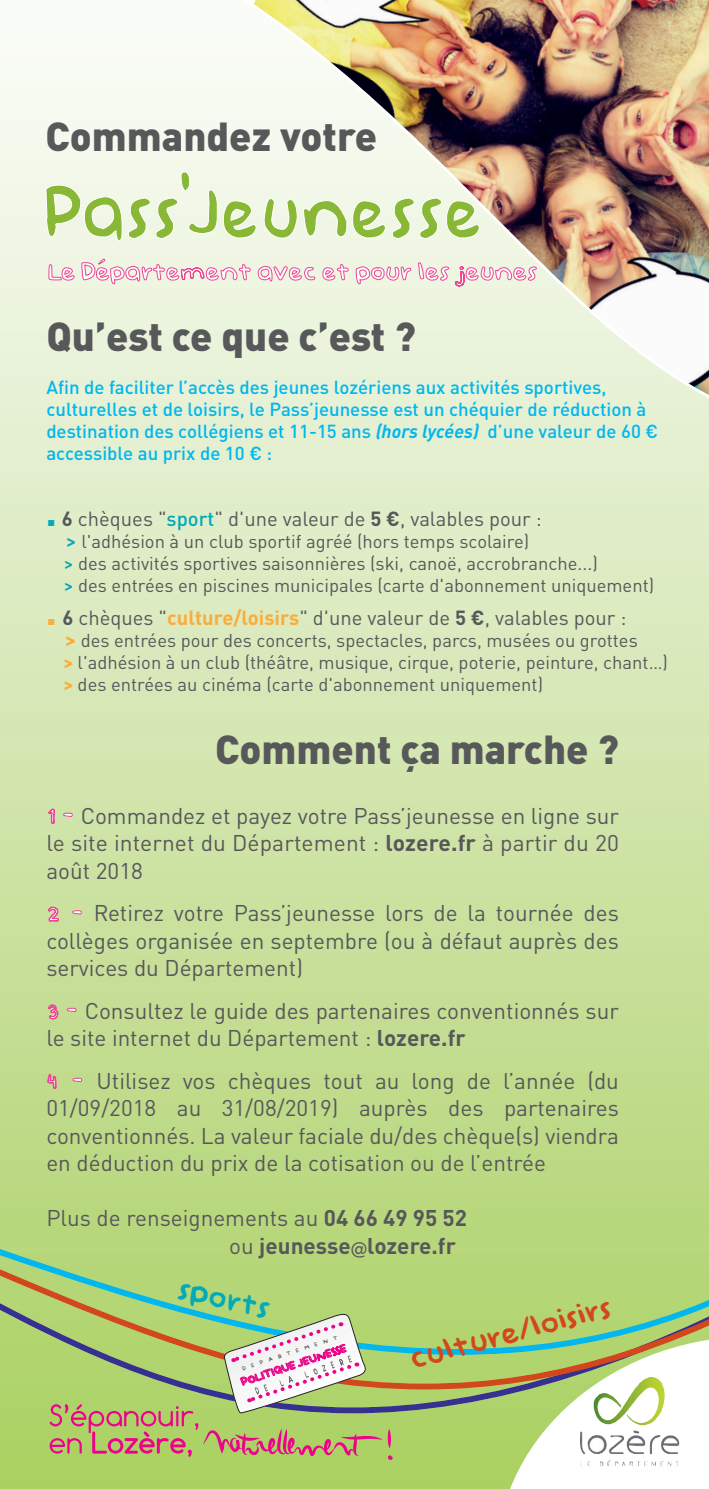
<style>
.page{position:relative;width:709px;height:1489px;background:#fff}
.page>*{position:absolute;margin:0;border:0;box-sizing:border-box;transform-origin:0 0}
.t1{font:900 40px "DINOT";color:#57585a}
.t2{font:35px "Baby Doll";color:#d3471c}
.t3{font:35px "Baby Doll";color:#03aab8}
.t4{font:28px "Baby Doll";letter-spacing:-.04em;color:#fff}
.t5{font:22.5px/27.5px "DINOT";color:#57585a;text-align:justify}
.t6{font:700 22.5px/27.5px "DINOT";color:#57585a}
.t7{font:20.25px "DINOT";color:#57585a}
.t8{font:500 18.75px/21.8px "DINOT";color:#01b7ed}
.t9{font:18.25px/22px "DINOT";color:#57585a}
.t10{font:13.25px "Baby Doll";color:#e71385}
.t11{font:6.75px "Baby Doll";color:#6c6d70}
.s1{font-weight:700;font-style:italic}
.s2{font-weight:900;font-size:33px;color:#03aab8}
.s3{font-weight:700}
.s4{font-weight:500;color:#03aab8}
.s5{font-weight:500;font-size:20.25px;color:#03aab8}
.s6{font-weight:900;font-size:33px;color:#fbac3b}
.s7{font-weight:700;color:#fbac3b}
.s8{font-weight:700;font-size:20.25px;color:#fbac3b}
.s9{font-family:"Baby Doll";font-size:28px;color:#fff}
.s10{font-weight:400}
.s11{font-family:"Digital Sans EF";font-weight:500}
</style>
<div class="page">
<img style="left:0;top:46px;width:709px;height:1098px">
<svg style="left:48px;top:264px;width:27px;height:17px"></svg>
<svg style="left:81px;top:258px;width:46px;height:26px"></svg>
<div style="left:0;top:1144px;width:709px;height:13px;background:#bcda85"></div>
<div style="left:0;top:1157px;width:709px;height:149px;background:#b8d87c"></div>
<svg style="left:45px;top:171px;width:82px;height:70px;background:#d5e6b7"></svg>
<svg style="left:48px;top:808px;width:7px;height:16px"></svg>
<svg style="left:63px;top:812px;width:10px;height:5px"></svg>
<svg style="left:48px;top:906px;width:11px;height:15px"></svg>
<svg style="left:72px;top:910px;width:10px;height:4px"></svg>
<svg style="left:48px;top:1004px;width:11px;height:15px"></svg>
<svg style="left:67px;top:1007px;width:10px;height:5px"></svg>
<svg style="left:47px;top:1074px;width:10px;height:15px"></svg>
<svg style="left:72px;top:1077px;width:10px;height:5px"></svg>
<img style="left:127px;top:0;width:582px;height:433px">
<svg style="left:0;top:1306px;width:709px;height:182px"></svg>
<img style="left:580px;top:1376px;width:84px;height:73px">
<h1 class="t1" style="left:45px;top:110px;width:333px">Commandez votre</h1>
<p class="t4" style="left:46px;top:257px;width:493px">Le Departement avec et pour les jeunes</p>
<h1 class="t1" style="left:46px;top:310px;width:371px">Qu’est ce que c’est ?</h1>
<p class="t8" style="left:46px;top:376px;width:613px">Afin de faciliter l’accès des jeunes lozériens aux activités sportives, culturelles et de loisirs, le Pass’jeunesse est un chéquier de réduction à destination des collégiens et 11-15 ans <span class="s1">(hors lycées)</span> d’une valeur de 60 € accessible au prix de 10 € :</p>
<p class="t7" style="left:46px;top:505px;width:497px"><span class="s2">.</span> <span class="s3">6</span> chèques "<span class="s4">sport</span>" d'une valeur de <span class="s3">5 €</span>, valables pour :</p>
<p class="t9" style="left:64px;top:529px;width:592px"><span class="s5">&gt;</span> l'adhésion à un club sportif agréé (hors temps scolaire)<br><span class="s4">&gt;</span> des activités sportives saisonnières (ski, canoë, accrobranche...)<br><span class="s4">&gt;</span> des entrées en piscines municipales (carte d'abonnement uniquement)</p>
<p class="t7" style="left:46px;top:605px;width:581px"><span class="s6">.</span> <span class="s3">6</span> chèques "<span class="s7">culture/loisirs</span>" d'une valeur de <span class="s3">5 €</span>, valables pour :</p>
<p class="t9" style="left:63px;top:629px;width:606px"><span class="s8">&gt;</span> des entrées pour des concerts, spectacles, parcs, musées ou grottes<br><span class="s7">&gt;</span> l'adhésion à un club (théâtre, musique, cirque, poterie, peinture, chant…) <span class="s7">&gt;</span> des entrées au cinéma (carte d'abonnement uniquement)</p>
<h1 class="t1" style="left:215px;top:723px;width:405px">Comment ça marche ?</h1>
<p class="t5" style="left:46px;top:801px;width:574px"><span class="s9">1 –</span> Commandez et payez votre Pass’jeunesse en ligne sur le site internet du Département : <span class="s3">lozere.fr</span> à partir du 20 août 2018</p>
<p class="t5" style="left:46px;top:898px;width:574px"><span class="s9">2 –</span> Retirez votre Pass’jeunesse lors de la tournée des collèges organisée en septembre (ou à défaut auprès des services du Département)</p>
<p class="t5" style="left:46px;top:996px;width:574px"><span class="s9">3 –</span> Consultez le guide des partenaires conventionnés sur le site internet du Département : <span class="s3">lozere.fr</span></p>
<p class="t5" style="left:46px;top:1066px;width:574px"><span class="s9">4 –</span> Utilisez vos chèques tout au long de l’année (du 01/09/2018 au 31/08/2019) auprès des partenaires conventionnés. La valeur faciale du/des chèque(s) viendra en déduction du prix de la cotisation ou de l’entrée</p>
<p class="t6" style="left:229px;top:1203px;width:239px;text-indent:-183px"><span class="s10">Plus de renseignements au</span> 04 66 49 95 52 <span class="s10">ou</span> jeunesse<span class="s11">@</span>lozere.fr</p>
<h2 class="t3" style="left:182px;top:1269px;width:97px;rotate:13deg">sports</h2>
<p class="t11" style="left:241px;top:1364px;width:101px;rotate:-18deg">DEPARTEMENT</p>
<p class="t10" style="left:239px;top:1375px;width:113px;rotate:-18deg">POLITIQUE JEUNESSE</p>
<h2 class="t2" style="left:404px;top:1339px;width:211px;rotate:-14deg">culture/loisirs</h2>
</div>
